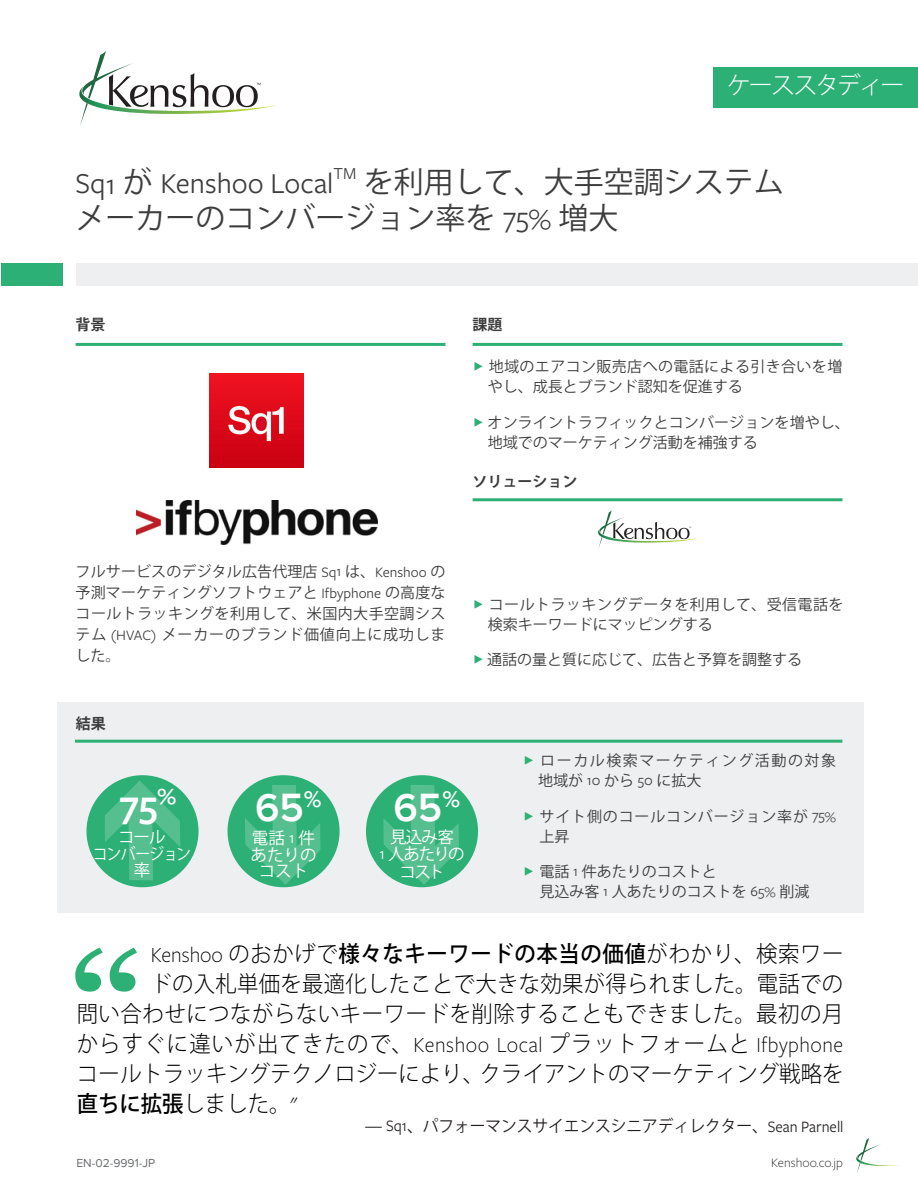
<style>
.page{position:relative;width:918px;height:1188px;background:#fff}
.page>*{position:absolute;margin:0;border:0;box-sizing:border-box;transform-origin:0 0}
.t1{font:600 40.65px "Proxima Nova";color:#fff}
.t2{font:600 40.65px "Freight Sans Pro";color:#fff}
.t3{font:30px/36px "Koz Go Pro";color:#3e3d3e}
.t4{font:30px "Freight Sans Pro";color:#3e3d3e}
.t5{font:300 24px "Koz Go Pro";letter-spacing:-.075em;color:#fff}
.t6{font:300 22.5px "Koz Go Pro";letter-spacing:.025em;color:#000;scale:.95 1}
.t7{font:300 22.5px "Koz Go Pro";letter-spacing:.055em;color:#000;scale:.95 1}
.t8{font:300 22.5px "Koz Go Pro";color:#000;scale:.95 1}
.t9{font:500 22.5px "Koz Go Pro";color:#000;scale:.95 1}
.t10{font:17.55px "Freight Sans Pro";color:#3e3d3e}
.t11{font:16.5px "Koz Go Pro";color:#231f20;scale:.95 1}
.t12{font:16.5px/17.2px "Koz Go Pro";letter-spacing:-.08em;color:#fff;text-align:center}
.t13{font:16.5px/16.5px "Koz Go Pro";letter-spacing:-.05em;color:#fff;text-align:center}
.t14{font:16.5px/16.5px "Koz Go Pro";color:#fff;text-align:center}
.t15{font:15px/21px "Koz Go Pro";letter-spacing:.025em;color:#3e3d3e}
.t16{font:15px/20px "Koz Go Pro";color:#3e3d3e}
.t17{font:15px/20px "Koz Go Pro";letter-spacing:.005em;color:#3e3d3e}
.t18{font:15px/20px "Koz Go Pro";letter-spacing:.1em;color:#3e3d3e}
.t19{font:15px/20px "Koz Go Pro";letter-spacing:.055em;color:#3e3d3e}
.t20{font:700 15px "Koz Go Pro";color:#3e3d3e}
.t21{font:300 13.5px "Freight Sans Pro";color:#231f20}
.t22{font:12px "Proxima Nova";color:#6c6d70}
.s1{font-family:"Koz Go Pro"}
.s2{font-family:"Freight Sans Pro"}
.s3{font-family:"Freight Sans Pro";color:#2db076}
.s4{font-weight:500}
.s5{font-weight:300}
.s6{font-family:"Freight Sans Pro";font-weight:300}
</style>
<div class="page">
<div style="left:57px;top:702px;width:807px;height:211px;background:#edeff0"></div>
<svg style="left:856px;top:1138px;width:44px;height:35px"></svg>
<svg style="left:79px;top:51px;width:197px;height:74px"></svg>
<hr style="left:76px;top:343px;width:370px;height:3px;background:#2db076">
<hr style="left:473px;top:343px;width:370px;height:3px;background:#2db076">
<hr style="left:473px;top:498px;width:370px;height:3px;background:#2db076">
<div style="left:1px;top:263px;width:62px;height:23px;background:#2db076"></div>
<div style="left:76px;top:263px;width:842px;height:23px;background:#edeff0"></div>
<div style="left:713px;top:68px;width:205px;height:40px;background:#2db076"></div>
<hr style="left:75px;top:740px;width:767px;height:3px;background:#2db076">
<img style="left:210px;top:374px;width:94px;height:93px">
<img style="left:136px;top:501px;width:242px;height:44px">
<div style="left:86px;top:775px;width:113px;height:112px;background:#2db076;border-radius:50%"></div>
<svg style="left:105px;top:781px;width:75px;height:99px"></svg>
<div style="left:228px;top:775px;width:112px;height:112px;background:#2db076;border-radius:50%"></div>
<svg style="left:245px;top:785px;width:75px;height:100px"></svg>
<div style="left:366px;top:775px;width:112px;height:112px;background:#2db076;border-radius:50%"></div>
<svg style="left:383px;top:785px;width:76px;height:100px"></svg>
<svg style="left:75px;top:948px;width:62px;height:44px"></svg>
<svg style="left:598px;top:510px;width:100px;height:38px"></svg>
<p class="t5" style="left:727px;top:70px;width:179px">ケーススタディー</p>
<p class="t4" style="left:76px;top:164px;width:259px">Sq1 <span class="s1">が</span> Kenshoo Local</p>
<p class="t10" style="left:333px;top:161px;width:24px">TM</p>
<p class="t3" style="left:76px;top:165px;width:710px;text-indent:288px">を利用して、大手空調システムメーカーのコンバージョン率を <span class="s2">75%</span> 増大</p>
<p class="t20" style="left:76px;top:315px;width:32px">背景</p>
<p class="t20" style="left:473px;top:315px;width:31px">課題</p>
<p class="t15" style="left:488px;top:357px;width:356px;line-height:20px;text-indent:-15px"><span class="s3">F</span> 地域のエアコン販売店への電話による引き合いを増やし、成長とブランド認知を促進する</p>
<p class="t17" style="left:488px;top:413px;width:364px;text-indent:-15px"><span class="s3">F</span> オンライントラフィックとコンバージョンを増やし、地域でのマーケティング活動を補強する</p>
<p class="t20" style="left:473px;top:471px;width:106px">ソリューション</p>
<p class="t15" style="left:76px;top:561px;width:372px;text-align:justify">フルサービスのデジタル広告代理店 <span class="s2">Sq1</span> は、<span class="s2">Kenshoo</span> の予測マーケティングソフトウェアと <span class="s2">Ifbyphone</span> の高度なコールトラッキングを利用して、米国内大手空調システム <span class="s2">(HVAC)</span> メーカーのブランド価値向上に成功しました。</p>
<p class="t15" style="left:488px;top:595px;width:357px;line-height:20px;text-indent:-15px"><span class="s3">F</span> コールトラッキングデータを利用して、受信電話を検索キーワードにマッピングする</p>
<p class="t16" style="left:473px;top:650px;width:331px"><span class="s3">F</span> 通話の量と質に応じて、広告と予算を調整する</p>
<p class="t20" style="left:76px;top:713px;width:31px">結果</p>
<p class="t2" style="left:119px;top:776px;width:58px">75<sup>%</sup></p>
<p class="t13" style="left:93px;top:829px;width:100px">コール<br>コンバージョン率</p>
<p class="t1" style="left:255px;top:784px;width:68px">65<sup>%</sup></p>
<p class="t14" style="left:251px;top:830px;width:67px">電話<span class="s2">1</span>件あたりのコスト</p>
<p class="t1" style="left:393px;top:784px;width:68px">65<sup>%</sup></p>
<p class="t12" style="left:380px;top:829px;width:87px">見込み客<br><span class="s2">1</span> 人あたりのコスト</p>
<p class="t18" style="left:538px;top:751px;width:299px;text-indent:-15px"><span class="s3">F</span> ローカル検索マーケティング活動の対象地域が <span class="s2">10</span> から <span class="s2">50</span> に拡大</p>
<p class="t19" style="left:539px;top:807px;width:298px;text-indent:-16px"><span class="s3">F</span> サイト側のコールコンバージョン率が <span class="s2">75%</span>上昇</p>
<p class="t16" style="left:539px;top:862px;width:271px;text-indent:-16px"><span class="s3">F</span> 電話 <span class="s2">1</span> 件あたりのコストと<br>見込み客 <span class="s2">1</span> 人あたりのコストを <span class="s2">65%</span> 削減</p>
<p class="t6" style="left:151px;top:940px;width:731px"><span class="s2">Kenshoo</span> のおかげで<span class="s4">様々なキーワードの本当の価値</span>がわかり、検索ワー</p>
<p class="t6" style="left:151px;top:970px;width:731px">ドの入札単価を最適化したことで大きな効果が得られました。電話での</p>
<p class="t6" style="left:77px;top:1000px;width:809px">問い合わせにつながらないキーワードを削除することもできました。最初の月</p>
<p class="t7" style="left:77px;top:1030px;width:809px">からすぐに違いが出てきたので、<span class="s2">Kenshoo Local</span> プラットフォームと <span class="s2">Ifbyphone</span></p>
<p class="t8" style="left:77px;top:1060px;width:809px">コールトラッキングテクノロジーにより、クライアントのマーケティング戦略を</p>
<p class="t9" style="left:77px;top:1090px;width:233px">直ちに拡張<span class="s5">しました。</span><span class="s6">"</span></p>
<p class="t11" style="left:365px;top:1116px;width:505px">̶ <span class="s2">Sq1</span>、パフォーマンスサイエンスシニアディレクター、<span class="s2">Sean Parnell</span></p>
<p class="t22" style="left:76px;top:1156px;width:80px">EN-02-9991-JP</p>
<p class="t21" style="left:771px;top:1154px;width:73px">Kenshoo.co.jp</p>
</div>
